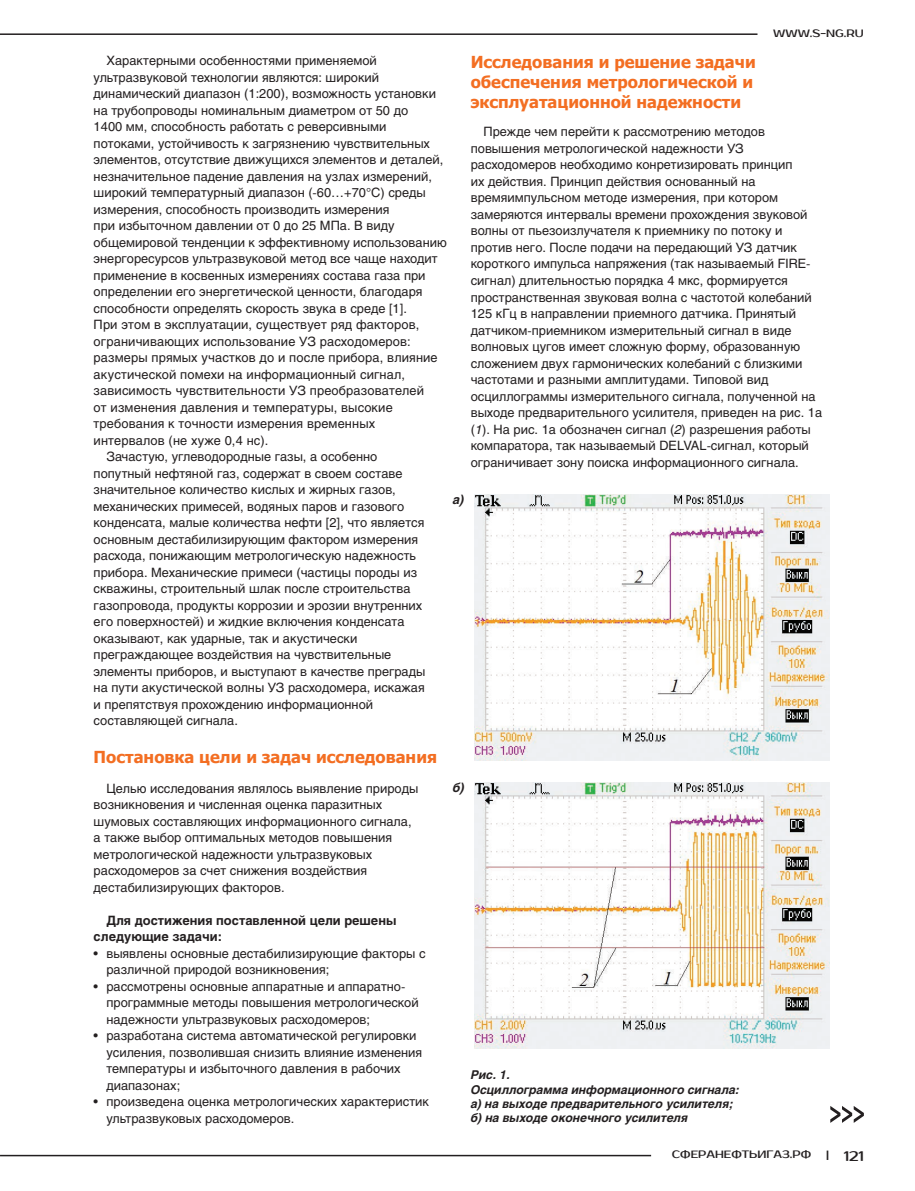
<style>
.page{position:relative;width:915px;height:1191px;background:#fff}
.page>*{position:absolute;margin:0;border:0;box-sizing:border-box;transform-origin:0 0}
.t1{font:700 16.5px/19.8px "Tahoma";color:#f36e22}
.t2{font:13.5px "Prosto";color:#231f20}
.t3{font:12.75px/16.5px "Helios";color:#231f20}
.t4{font:700 12.75px/16.5px "Helios";color:#231f20}
.t5{font:italic 700 12.6px "Helios";color:#231f20}
.t6{font:italic 700 12px/14.4px "Helios";color:#231f20}
.t7{font:10.5px "Prosto";color:#231f20}
.s1{font-style:italic}
</style>
<div class="page">
<hr style="left:0;top:1154px;width:651px;height:2px;background:#231f20">
<hr style="left:0;top:33px;width:757px;height:2px;background:#231f20">
<svg style="left:830px;top:1106px;width:33px;height:17px"></svg>
<img style="left:474px;top:782px;width:355px;height:266px">
<img style="left:474px;top:494px;width:355px;height:266px">
<p class="t7" style="left:772px;top:27px;width:92px">WWW.S-NG.RU</p>
<p class="t1" style="left:470px;top:53px;width:286px">Исследования и решение задачи обеспечения метрологической и эксплуатационной надежности</p>
<p class="t3" style="left:106px;top:52px;width:272px">Характерными особенностями применяемой</p>
<p class="t3" style="left:94px;top:69px;width:287px">ультразвуковой технологии являются: широкий</p>
<p class="t3" style="left:94px;top:85px;width:344px">динамический диапазон (1:200), возможность установки</p>
<p class="t3" style="left:94px;top:102px;width:316px">на трубопроводы номинальным диаметром от 50 до</p>
<p class="t3" style="left:94px;top:118px;width:294px">1400 мм, способность работать с реверсивными</p>
<p class="t3" style="left:94px;top:135px;width:338px">потоками, устойчивость к загрязнению чувствительных</p>
<p class="t3" style="left:94px;top:151px;width:351px">элементов, отсутствие движущихся элементов и деталей,</p>
<p class="t3" style="left:94px;top:168px;width:340px">незначительное падение давления на узлах измерений,</p>
<p class="t3" style="left:94px;top:184px;width:333px">широкий температурный диапазон (-60…+70°С) среды</p>
<p class="t3" style="left:94px;top:201px;width:297px">измерения, способность производить измерения</p>
<p class="t3" style="left:94px;top:217px;width:302px">при избыточном давлении от 0 до 25 МПа. В виду</p>
<p class="t3" style="left:94px;top:234px;width:354px">общемировой тенденции к эффективному использованию</p>
<p class="t3" style="left:94px;top:250px;width:345px">энергоресурсов ультразвуковой метод все чаще находит</p>
<p class="t3" style="left:94px;top:267px;width:333px">применение в косвенных измерениях состава газа при</p>
<p class="t3" style="left:94px;top:283px;width:330px">определении его энергетической ценности, благодаря</p>
<p class="t3" style="left:94px;top:300px;width:315px">способности определять скорость звука в среде [1].</p>
<p class="t3" style="left:94px;top:316px;width:327px">При этом в эксплуатации, существует ряд факторов,</p>
<p class="t3" style="left:94px;top:333px;width:318px">ограничивающих использование УЗ расходомеров:</p>
<p class="t3" style="left:94px;top:349px;width:345px">размеры прямых участков до и после прибора, влияние</p>
<p class="t3" style="left:94px;top:366px;width:313px">акустической помехи на информационный сигнал,</p>
<p class="t3" style="left:94px;top:382px;width:332px">зависимость чувствительности УЗ преобразователей</p>
<p class="t3" style="left:94px;top:399px;width:300px">от изменения давления и температуры, высокие</p>
<p class="t3" style="left:94px;top:415px;width:283px">требования к точности измерения временных</p>
<p class="t3" style="left:94px;top:432px;width:176px">интервалов (не хуже 0,4 нс).</p>
<p class="t3" style="left:106px;top:448px;width:272px">Зачастую, углеводородные газы, а особенно</p>
<p class="t3" style="left:94px;top:465px;width:310px">попутный нефтяной газ, содержат в своем составе</p>
<p class="t3" style="left:94px;top:481px;width:303px">значительное количество кислых и жирных газов,</p>
<p class="t3" style="left:94px;top:498px;width:312px">механических примесей, водяных паров и газового</p>
<p class="t3" style="left:94px;top:514px;width:332px">конденсата, малые количества нефти [2], что является</p>
<p class="t3" style="left:94px;top:531px;width:326px">основным дестабилизирующим фактором измерения</p>
<p class="t3" style="left:94px;top:547px;width:324px">расхода, понижающим метрологическую надежность</p>
<p class="t3" style="left:94px;top:564px;width:325px">прибора. Механические примеси (частицы породы из</p>
<p class="t3" style="left:94px;top:580px;width:318px">скважины, строительный шлак после строительства</p>
<p class="t3" style="left:94px;top:597px;width:330px">газопровода, продукты коррозии и эрозии внутренних</p>
<p class="t3" style="left:94px;top:613px;width:312px">его поверхностей) и жидкие включения конденсата</p>
<p class="t3" style="left:94px;top:630px;width:265px">оказывают, как ударные, так и акустически</p>
<p class="t3" style="left:94px;top:646px;width:299px">преграждающее воздействия на чувствительные</p>
<p class="t3" style="left:94px;top:663px;width:333px">элементы приборов, и выступают в качестве преграды</p>
<p class="t3" style="left:94px;top:679px;width:332px">на пути акустической волны УЗ расходомера, искажая</p>
<p class="t3" style="left:94px;top:696px;width:281px">и препятствуя прохождению информационной</p>
<p class="t3" style="left:94px;top:712px;width:146px">составляющей сигнала.</p>
<p class="t3" style="left:470px;top:124px;width:353px;text-indent:13px">Прежде чем перейти к рассмотрению методов повышения метрологической надежности УЗ расходомеров необходимо конретизировать принцип<br>их действия. Принцип действия основанный на времяимпульсном методе измерения, при котором замеряются интервалы времени прохождения звуковой волны от пьезоизлучателя к приемнику по потоку и против него. После подачи на передающий УЗ датчик короткого импульса напряжения (так называемый FIRE&shy;сигнал) длительностью порядка 4 мкс, формируется пространственная звуковая волна с частотой колебаний 125 кГц в направлении приемного датчика. Принятый датчиком-приемником измерительный сигнал в виде волновых цугов имеет сложную форму, образованную сложением двух гармонических колебаний с близкими частотами и разными амплитудами. Типовой вид осциллограммы измерительного сигнала, полученной на выходе предварительного усилителя, приведен на рис. 1а (<span class="s1">1</span>). На рис. 1а обозначен сигнал (<span class="s1">2</span>) разрешения работы компаратора, так называемый DELVAL-сигнал, который ограничивает зону поиска информационного сигнала.</p>
<p class="t5" style="left:452px;top:492px;width:13px">a)</p>
<p class="t1" style="left:94px;top:748px;width:345px">Постановка цели и задач исследования</p>
<p class="t3" style="left:94px;top:779px;width:326px;text-indent:13px">Целью исследования являлось выявление природы возникновения и численная оценка паразитных шумовых составляющих информационного сигнала, а также выбор оптимальных методов повышения метрологической надежности ультразвуковых расходомеров за счет снижения воздействия дестабилизирующих факторов.</p>
<p class="t4" style="left:94px;top:911px;width:304px;text-indent:13px">Для достижения поставленной цели решены следующие задачи:</p>
<p class="t3" style="left:106px;top:944px;width:320px;text-indent:-13px">• выявлены основные дестабилизирующие факторы с различной природой возникновения;</p>
<p class="t3" style="left:106px;top:977px;width:314px;text-indent:-13px">• рассмотрены основные аппаратные и аппаратно&shy;программные методы повышения метрологической надежности ультразвуковых расходомеров;</p>
<p class="t3" style="left:106px;top:1027px;width:317px;text-indent:-13px">• разработана система автоматической регулировки усиления, позволившая снизить влияние изменения температуры и избыточного давления в рабочих диапазонах;</p>
<p class="t3" style="left:106px;top:1093px;width:324px;text-indent:-13px">• произведена оценка метрологических характеристик ультразвуковых расходомеров.</p>
<p class="t5" style="left:452px;top:780px;width:13px">б)</p>
<p class="t6" style="left:470px;top:1067px;width:270px">Рис. 1.<br>Осциллограмма информационного сигнала: а) на выходе предварительного усилителя; б) на выходе оконечного усилителя</p>
<p class="t7" style="left:671px;top:1148px;width:141px">СФЕРАНЕФТЬИГАЗ.РФ</p>
<p class="t2" style="left:825px;top:1148px;width:39px"><sup>|</sup> 121</p>
</div>
